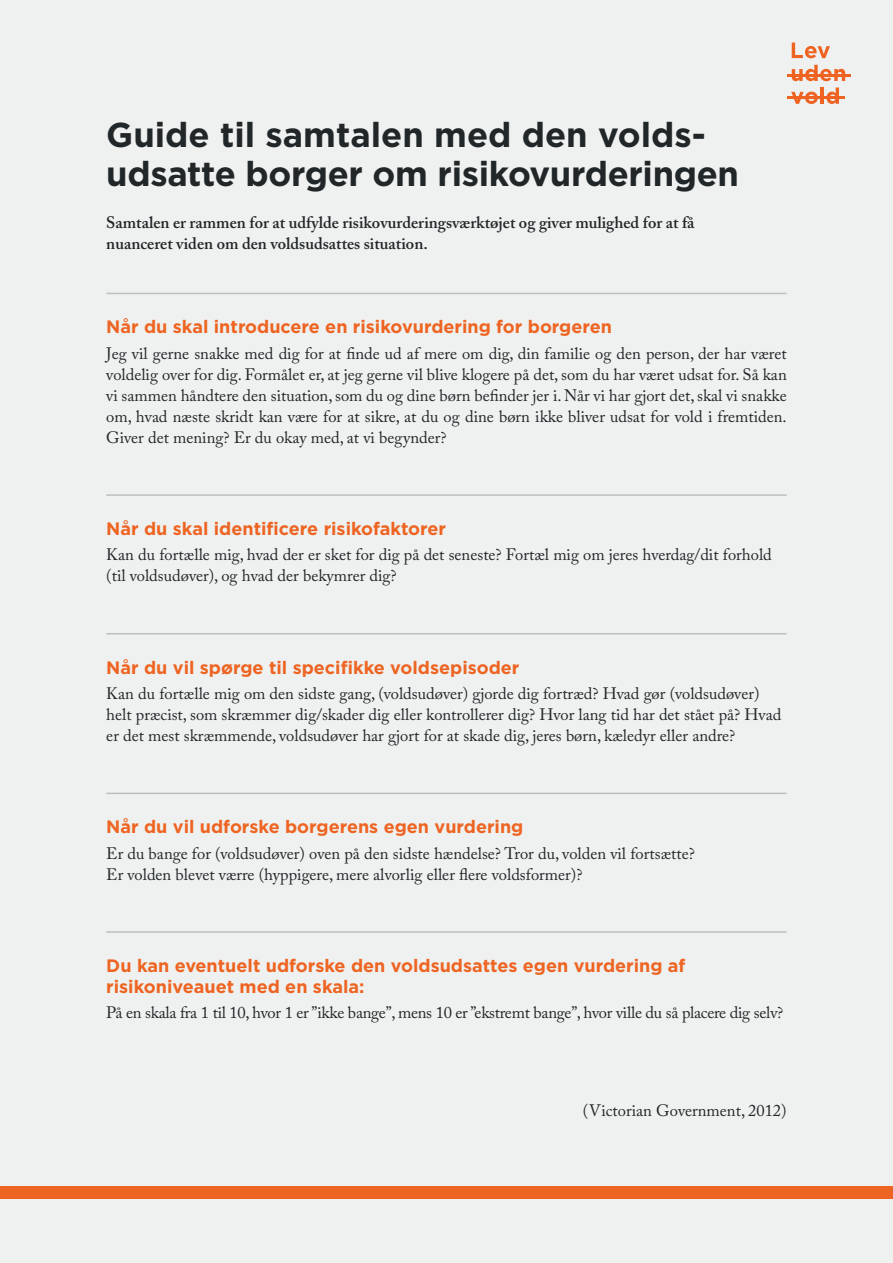
<style>
.page{position:relative;width:893px;height:1263px;background:#eef1ef}
.page>*{position:absolute;margin:0;border:0;box-sizing:border-box;transform-origin:0 0}
.t1{font:700 34.5px/39px "Gotham";letter-spacing:-.01em;color:#212629}
.t2{font:700 18px/21px "Gotham";color:#ee6422}
.t3{font:16.5px/21px "Adobe Caslon Pro";color:#212629}
.t4{font:600 16.5px/21px "Adobe Caslon Pro";color:#212629}
.t5{font:16.5px "Adobe Caslon Pro";letter-spacing:-.02em;color:#212629}
</style>
<div class="page">
<div style="left:0;top:1186px;width:893px;height:13px;background:#ee6422"></div>
<svg style="left:792px;top:43px;width:38px;height:15px"></svg>
<svg style="left:792px;top:65px;width:53px;height:16px"></svg>
<hr style="left:787px;top:74px;width:63px;height:2px;background:#ef6322">
<hr style="left:787px;top:96px;width:57px;height:3px;background:#ef6322">
<svg style="left:791px;top:92px;width:27px;height:12px"></svg>
<hr style="left:820px;top:88px;width:4px;height:16px;background:#ef6322">
<svg style="left:826px;top:88px;width:13px;height:16px"></svg>
<hr style="left:106px;top:931px;width:681px;height:2px;background:#bcc0c1">
<hr style="left:106px;top:793px;width:681px;height:1px;background:#bcc0c1">
<hr style="left:106px;top:633px;width:681px;height:1px;background:#bcc0c1">
<hr style="left:106px;top:494px;width:681px;height:2px;background:#bcc0c1">
<hr style="left:106px;top:293px;width:681px;height:1px;background:#bcc0c1">
<h1 class="t1" style="left:106px;top:115px;width:634px">Guide til samtalen med den volds&shy;udsatte borger om risikovurderingen</h1>
<p class="t4" style="left:106px;top:212px;width:590px">Samtalen er rammen for at udfylde risikovurderingsværktøjet og giver mulighed for at få nuanceret viden om den voldsudsattes situation.</p>
<p class="t2" style="left:106px;top:316px;width:507px">Når du skal introducere en risikovurdering for borgeren</p>
<p class="t3" style="left:106px;top:342px;width:682px;text-align:justify">Jeg vil gerne snakke med dig for at finde ud af mere om dig, din familie og den person, der har været voldelig over for dig. Formålet er, at jeg gerne vil blive klogere på det, som du har været udsat for. Så kan vi sammen håndtere den situation, som du og dine børn befinder jer i. Når vi har gjort det, skal vi snakke om, hvad næste skridt kan være for at sikre, at du og dine børn ikke bliver udsat for vold i fremtiden.<br>Giver det mening? Er du okay med, at vi begynder?</p>
<p class="t2" style="left:106px;top:518px;width:341px">Når du skal identificere risikofaktorer</p>
<p class="t3" style="left:106px;top:544px;width:667px">Kan du fortælle mig, hvad der er sket for dig på det seneste? Fortæl mig om jeres hverdag/dit forhold (til voldsudøver), og hvad der bekymrer dig?</p>
<p class="t2" style="left:106px;top:657px;width:415px">Når du vil spørge til specifikke voldsepisoder</p>
<p class="t3" style="left:106px;top:683px;width:676px">Kan du fortælle mig om den sidste gang, (voldsudøver) gjorde dig fortræd? Hvad gør (voldsudøver) helt præcist, som skræmmer dig/skader dig eller kontrollerer dig? Hvor lang tid har det stået på? Hvad er det mest skræmmende, voldsudøver har gjort for at skade dig, jeres børn, kæledyr eller andre?</p>
<p class="t2" style="left:106px;top:816px;width:419px">Når du vil udforske borgerens egen vurdering</p>
<p class="t3" style="left:106px;top:842px;width:590px">Er du bange for (voldsudøver) oven på den sidste hændelse? Tror du, volden vil fortsætte?<br>Er volden blevet værre (hyppigere, mere alvorlig eller flere voldsformer)?</p>
<p class="t2" style="left:106px;top:955px;width:581px">Du kan eventuelt udforske den voldsudsattes egen vurdering af risikoniveauet med en skala:</p>
<p class="t5" style="left:106px;top:1003px;width:678px">På en skala fra 1 til 10, hvor 1 er ”ikke bange”, mens 10 er ”ekstremt bange”, hvor ville du så placere dig selv?</p>
<p class="t3" style="left:583px;top:1099px;width:205px">(Victorian Government, 2012)</p>
</div>
